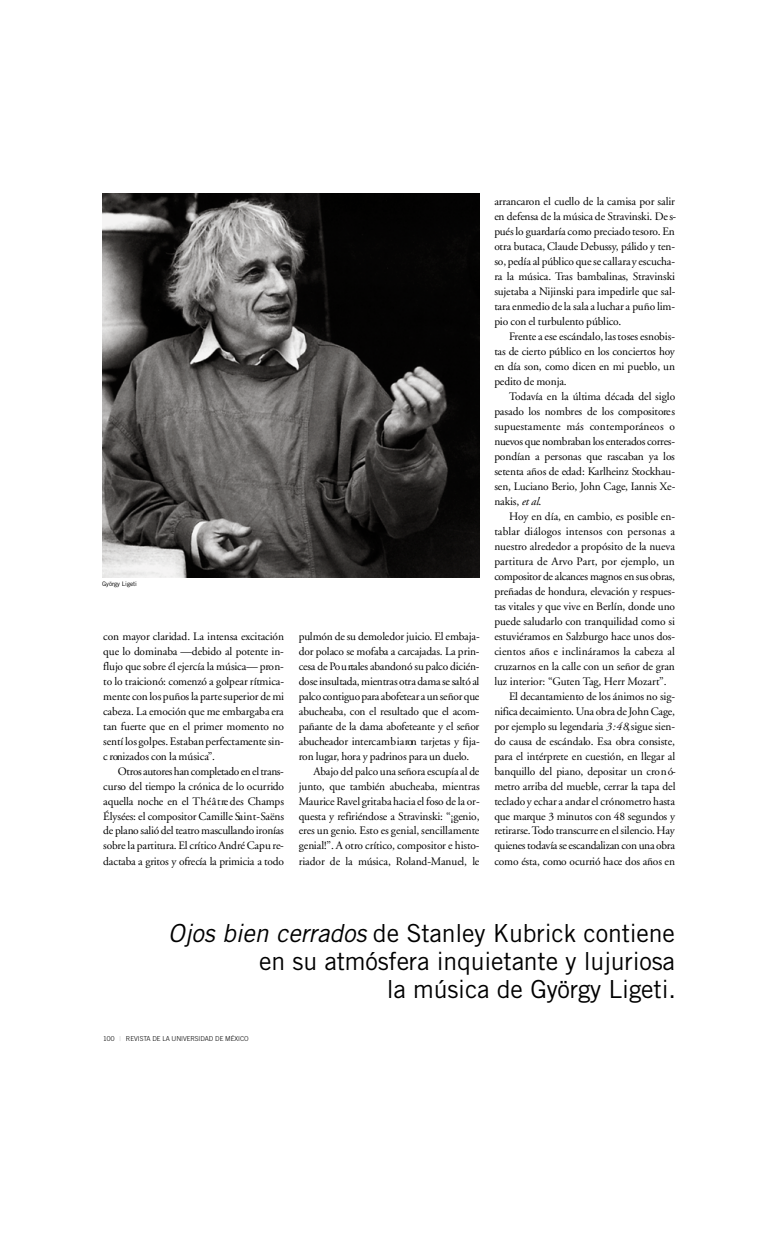
<style>
.page{position:relative;width:780px;height:1241px;background:#fff}
.page>*{position:absolute;margin:0;border:0;box-sizing:border-box;transform-origin:0 0}
.t1{font:24.88px/28px "Trade Gothic";letter-spacing:-.005em;color:#000;text-align:right}
.t2{font:11.38px/15px "Adobe Garamond";color:#000;text-align:justify}
.t3{font:11.38px "Adobe Garamond";letter-spacing:-.02em;color:#000}
.t4{font:11.38px "Adobe Garamond";letter-spacing:-.025em;color:#000}
.t5{font:11.38px "Adobe Garamond";letter-spacing:-.03em;color:#000}
.t6{font:300 6.75px "Trade Gothic";letter-spacing:-.01em;color:#000}
.t7{font:6.25px "Trade Gothic";letter-spacing:-.005em;color:#000}
.s1{font-style:italic}
.s2{font-weight:400;color:#bfbfbf}
</style>
<div class="page">
<img style="left:102px;top:193px;width:378px;height:384px">
<p class="t7" style="left:102px;top:581px;width:36px">György Ligeti</p>
<p class="t2" style="left:103px;top:629px;width:182px">con mayor claridad. La intensa exc ita c ió n que lo dominaba —debido al potente in&shy;flujo que sobre él ejercía la música— pro n&shy;to lo traicionó: comenzó a golpear rítmica&shy;mente con lospuños la partesuperior demi c a b eza. La emoción que me embargaba era tan fuerte que en el primer momento no sentí los golpes. Estabanperfectamente sin&shy;c ronizados con la música” .</p>
<p class="t2" style="left:103px;top:764px;width:182px;text-indent:15px">Otros autoreshancompletadoeneltrans&shy;curso del tiempo la crónica de lo ocurrido aquella noche en el T h é â t re des Champs Élysées: el compositor Camille Sa in t-Sa ë n s de plano salió del teatro mascullando iro n ía s so b re la partitura. El crítico André Capu re&shy;dactaba a gritos y ofrecía la primicia a todo</p>
<p class="t3" style="left:299px;top:631px;width:182px">pulmón de su demoledor juicio. El embaja-</p>
<p class="t2" style="left:299px;top:644px;width:182px">dor polaco se mofaba a carcajadas. La prin-</p>
<p class="t2" style="left:299px;top:659px;width:182px">cesa de Po u rtales abandonó su palco dicién-</p>
<p class="t4" style="left:299px;top:676px;width:182px">doseinsultada, mientras otradama se saltó al</p>
<p class="t2" style="left:299px;top:689px;width:182px">palcocontiguopara abofetear aunseñor que</p>
<p class="t2" style="left:299px;top:704px;width:182px">abucheaba, con el resultado que el acom-</p>
<p class="t3" style="left:299px;top:721px;width:182px">pañante de la dama abofeteante y el señor</p>
<p class="t2" style="left:299px;top:734px;width:182px">abucheador interc a m b ia ron tarjetas y fija-</p>
<p class="t2" style="left:299px;top:749px;width:172px">ron lugar, hora y padrinos para un duelo.</p>
<p class="t2" style="left:313px;top:764px;width:167px">Abajo del palco una señora escupía al de</p>
<p class="t2" style="left:299px;top:779px;width:182px">junto, que también abucheaba, mientras</p>
<p class="t2" style="left:299px;top:794px;width:182px">Maurice Ravel gritaba hacia el foso dela or-</p>
<p class="t2" style="left:299px;top:809px;width:182px">questa y refiriéndose a Stravinski: “¡genio,</p>
<p class="t2" style="left:299px;top:824px;width:182px">e res un genio. Esto es genial, sencillamente</p>
<p class="t2" style="left:299px;top:839px;width:182px">genial!”. A otro crítico, compositor e histo-</p>
<p class="t2" style="left:299px;top:854px;width:182px">riador de la música, Ro la n d -Manuel, le</p>
<p class="t2" style="left:494px;top:195px;width:183px">a rra n c a ron el cuello de la camisa por salir en defensa de la música de Stravinski. De s&shy;puéslo guardaría como preciado tesoro. En otra butaca, Claude De b u ssy, pálido y ten&shy;so, pedía al público que se callara y escucha&shy;ra la música. Tras bambalinas, Stra v in sk i sujetaba a Nijinski para impedirle que sal&shy;tara enmedio dela sala a luchar a puño lim&shy;pio con el turbulento público.</p>
<p class="t2" style="left:494px;top:330px;width:182px;text-indent:15px">Frente a ese escándalo, lastosesesnobis&shy;tas de cierto público en los conciertos hoy en día son, como dicen en mi pueblo, un pedito de monja.</p>
<p class="t2" style="left:494px;top:390px;width:182px;text-indent:15px">Todavía en la última década del siglo pasado los nombres de los compositore s supuestamente más contemporáneos o n u e vos que nombraban los enterados corre s&shy;pondían a personas que rascaban ya los setenta años de edad: Karlheinz Sto c k h a u&shy;sen, Luciano Berio, John Cage, Iannis Xe&shy;nakis, <span class="s1">et al</span>.</p>
<p class="t2" style="left:509px;top:510px;width:167px">Hoy en día, en cambio, es posible en-</p>
<p class="t2" style="left:494px;top:525px;width:182px">tablar diálogos intensos con personas a</p>
<p class="t2" style="left:494px;top:540px;width:182px">nuestro alrededor a propósito de la nueva</p>
<p class="t2" style="left:494px;top:554px;width:182px">partitura de Arvo Part, por ejemplo, un</p>
<p class="t5" style="left:494px;top:571px;width:182px">compositor de alcances magnos en sus obras,</p>
<p class="t2" style="left:494px;top:584px;width:182px">preñadas de hondura, elevación y respues-</p>
<p class="t2" style="left:494px;top:599px;width:182px">tas vitales y que vive en Berlín, donde uno</p>
<p class="t2" style="left:494px;top:614px;width:182px">puede saludarlo con tranquilidad como si</p>
<p class="t2" style="left:494px;top:629px;width:182px">estuviéramos en Salzburgo hace unos dos-</p>
<p class="t2" style="left:494px;top:644px;width:182px">cientos años e inclináramos la cabeza al</p>
<p class="t2" style="left:494px;top:659px;width:182px">cruzarnos en la calle con un señor de gran</p>
<p class="t2" style="left:494px;top:674px;width:174px">luz interior: “Guten Tag, Herr Mozart”.</p>
<p class="t2" style="left:509px;top:689px;width:168px">El decantamiento de los ánimos no sig-</p>
<p class="t3" style="left:494px;top:706px;width:182px">nifica decaimiento. Una obra de John Cage,</p>
<p class="t2" style="left:494px;top:719px;width:182px">por ejemplo su legendaria <span class="s1">3 : 4 8</span>, sigue sien-</p>
<p class="t2" style="left:494px;top:734px;width:182px">do causa de escándalo. Esa obra consiste,</p>
<p class="t2" style="left:494px;top:749px;width:182px">para el intérprete en cuestión, en llegar al</p>
<p class="t2" style="left:494px;top:764px;width:183px">banquillo del piano, depositar un cro n ó-</p>
<p class="t2" style="left:494px;top:779px;width:183px">m e tro arriba del mueble, cerrar la tapa del</p>
<p class="t2" style="left:494px;top:794px;width:182px">teclado y echar a andar el crónometro hasta</p>
<p class="t2" style="left:494px;top:809px;width:182px">que marque 3 minutos con 48 segundos y</p>
<p class="t3" style="left:494px;top:826px;width:182px">retirarse. Todo transcurre en el silencio. Ha y</p>
<p class="t4" style="left:494px;top:841px;width:182px">quienes todavía seescandalizan con una obra</p>
<p class="t2" style="left:494px;top:854px;width:182px">como ésta, como ocurrió hace dos años en</p>
<h1 class="t1" style="left:168px;top:921px;width:509px"><span class="s1">Ojos bien cerrados</span> de Stanley Kubrick contiene en su atmósfera inquietante y lujuriosa<br>la música de György Ligeti.</h1>
<p class="t6" style="left:103px;top:1035px;width:147px">100 <span class="s2">|</span> REVISTA DE LA UNIVERSIDAD DE MÉXICO</p>
</div>
